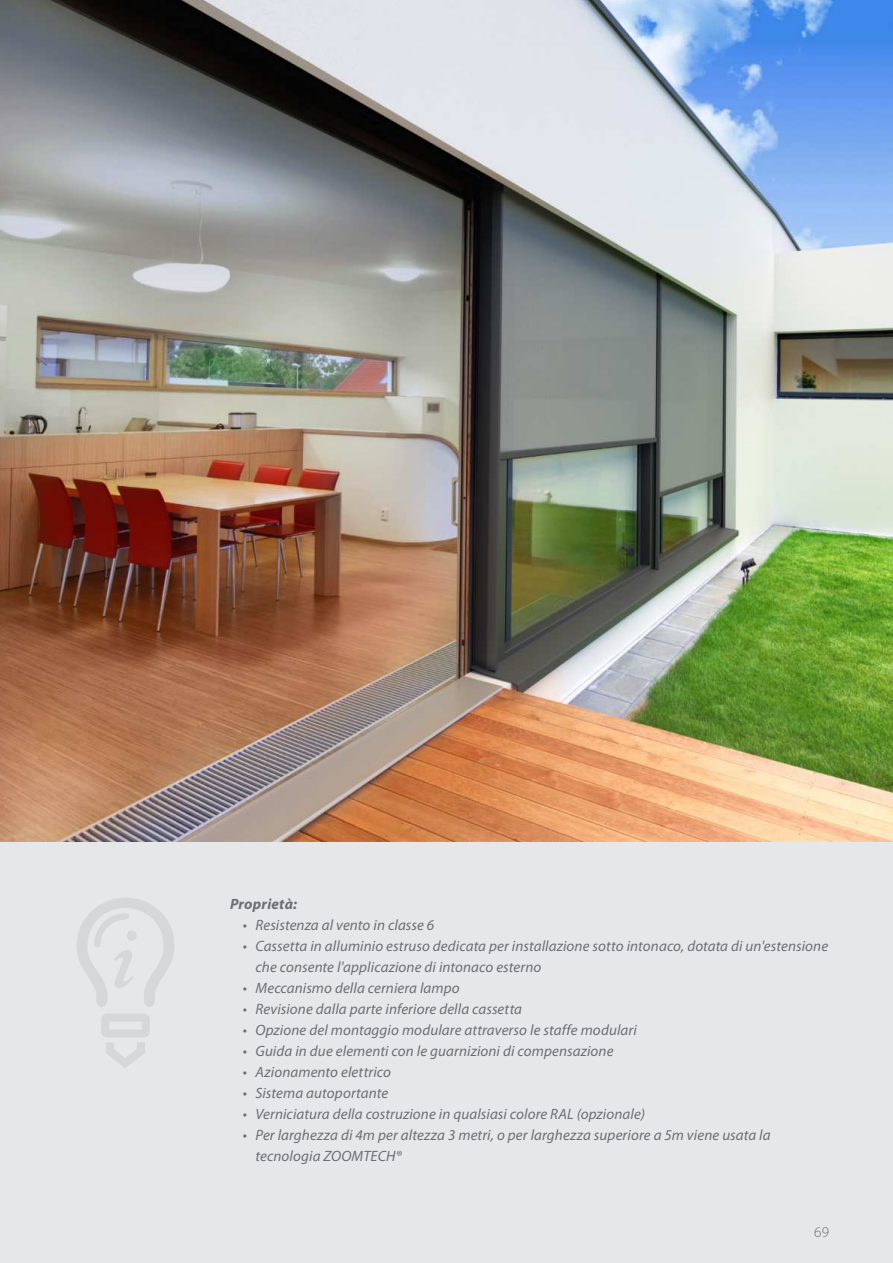
<style>
.page{position:relative;width:893px;height:1263px;background:#fff}
.page>*{position:absolute;margin:0;border:0;box-sizing:border-box;transform-origin:0 0}
.t1{font:italic 15px/21px "Myriad Pro";letter-spacing:.005em;color:#6d6e71}
.t2{font:italic 700 15px "Myriad Pro";letter-spacing:.015em;color:#6d6e71}
.t3{font:300 15px "Myriad Pro";color:#6d6e71}
</style>
<div class="page">
<div style="left:0;top:842px;width:893px;height:421px;background:#e6e7e9"></div>
<img style="left:0;top:0;width:893px;height:842px">
<svg style="left:101px;top:1014px;width:49px;height:54px"></svg>
<svg style="left:77px;top:898px;width:97px;height:109px"></svg>
<p class="t2" style="left:230px;top:898px;width:69px">Proprietà:</p>
<p class="t1" style="left:243px;top:916px;width:193px">• Resistenza al vento in classe 6</p>
<p class="t1" style="left:255px;top:937px;width:574px;text-indent:-13px">• Cassetta in alluminio estruso dedicata per installazione sotto intonaco, dotata di un'estensione che consente l'applicazione di intonaco esterno</p>
<p class="t1" style="left:243px;top:979px;width:218px">• Meccanismo della cerniera lampo</p>
<p class="t1" style="left:243px;top:1000px;width:281px">• Revisione dalla parte inferiore della cassetta</p>
<p class="t1" style="left:243px;top:1021px;width:396px">• Opzione del montaggio modulare attraverso le staffe modulari</p>
<p class="t1" style="left:243px;top:1042px;width:372px">• Guida in due elementi con le guarnizioni di compensazione</p>
<p class="t1" style="left:243px;top:1063px;width:150px">• Azionamento elettrico</p>
<p class="t1" style="left:243px;top:1084px;width:147px">• Sistema autoportante</p>
<p class="t1" style="left:243px;top:1105px;width:404px">• Verniciatura della costruzione in qualsiasi colore RAL (opzionale)</p>
<p class="t1" style="left:255px;top:1126px;width:517px;text-indent:-13px">• Per larghezza di 4m per altezza 3 metri, o per larghezza superiore a 5m viene usata la tecnologia ZOOMTECH®</p>
<p class="t3" style="left:814px;top:1226px;width:16px">69</p>
</div>
